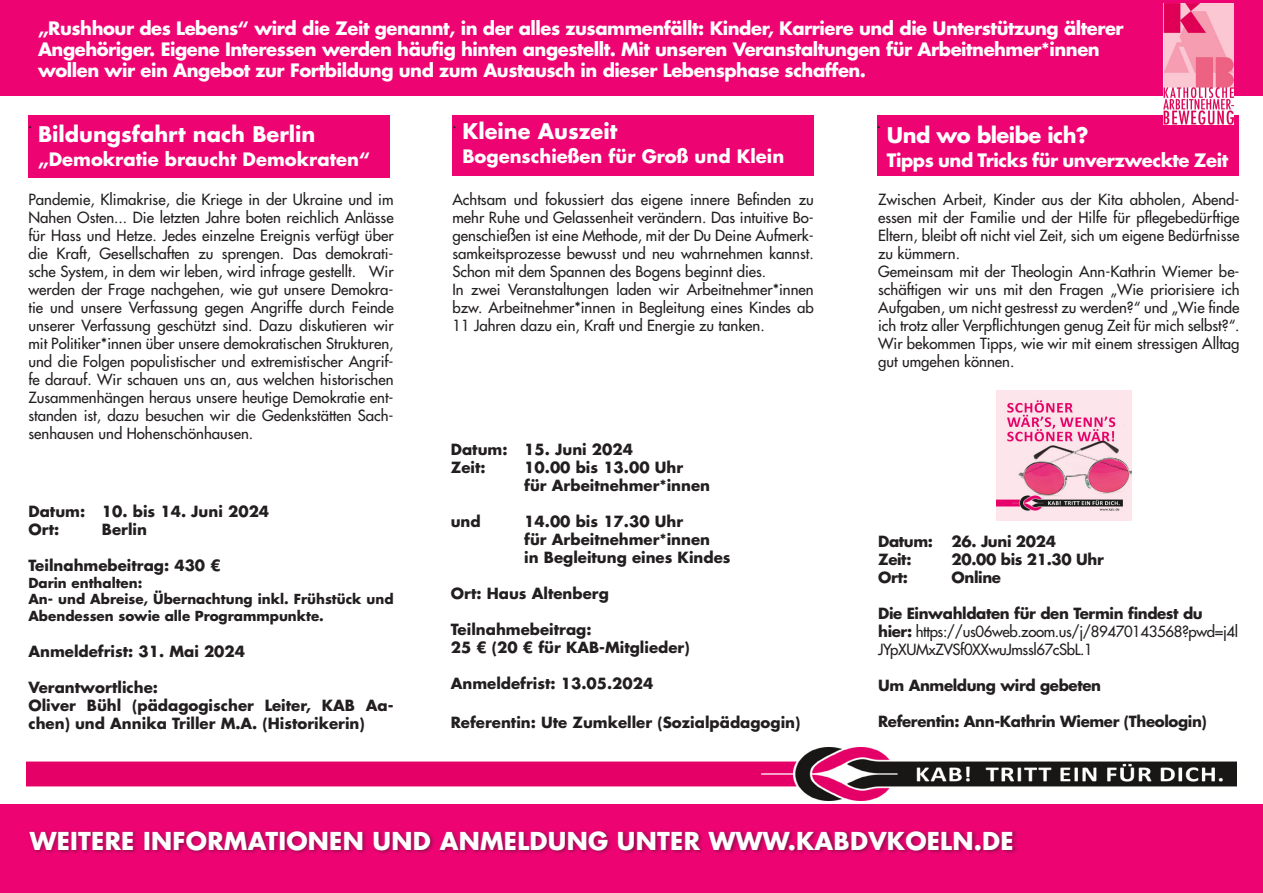
<style>
.page{position:relative;width:1263px;height:893px;background:#fff}
.page>*{position:absolute;margin:0;border:0;box-sizing:border-box;transform-origin:0 0}
.t1{font:700 24px "Futura Std";letter-spacing:.01em;color:#fff}
.t2{font:700 21px "Futura Std";color:#fff}
.t3{font:700 21px "Futura Std";letter-spacing:-.025em;color:#fff}
.t4{font:700 18px/21px "Futura Std";letter-spacing:-.025em;color:#fff}
.t5{font:700 18px "Futura Std";color:#fff}
.t6{font:18px "Minion Pro";color:#231f20}
.Fließtext{font:500 15px/18px "Futura Std";color:#231f20;text-align:justify}
.t7{font:700 15px/18px "Futura Std";color:#231f20}
.t8{font:700 15px "Futura Std";letter-spacing:-.025em;color:#231f20}
.Fließtext-2{font:500 15px/18px "Futura Std";letter-spacing:-.025em;color:#231f20}
.t9{font:700 13.5px/16.5px "Futura Std";color:#231f20}
.s1{font-weight:700}
</style>
<div class="page">
<div style="left:0;top:804px;width:1263px;height:89px;background:#ed0372"></div>
<div style="left:27px;top:830px;width:991px;height:25px;background:#231f20;opacity:.49"></div>
<div style="left:28px;top:115px;width:362px;height:62px;background:#ed0372"></div>
<div style="left:452px;top:115px;width:362px;height:61px;background:#ed0372"></div>
<div style="left:877px;top:115px;width:361px;height:61px;background:#ed0372"></div>
<div style="left:0;top:0;width:1263px;height:96px;background:#ed0372"></div>
<img style="left:996px;top:391px;width:136px;height:129px">
<img style="left:1163px;top:3px;width:71px;height:121px">
<img style="left:27px;top:748px;width:1210px;height:52px">
<p class="t4" style="left:38px;top:17px;width:1087px">„Rushhour des Lebens“ wird die Zeit genannt, in der alles zusammenfällt: Kinder, Karriere und die Unterstützung älterer<br>Angehöriger. Eigene Interessen werden häufig hinten angestellt. Mit unseren Veranstaltungen für Arbeitnehmer*innen wollen wir ein Angebot zur Fortbildung und zum Austausch in dieser Lebensphase schaffen.</p>
<p class="t2" style="left:462px;top:117px;width:156px">Kleine Auszeit</p>
<p class="t5" style="left:462px;top:144px;width:323px">Bogenschießen für Groß und Klein</p>
<p class="t2" style="left:38px;top:120px;width:279px">Bildungsfahrt nach Berlin</p>
<p class="t5" style="left:38px;top:147px;width:334px">„Demokratie braucht Demokraten“</p>
<p class="t3" style="left:887px;top:121px;width:203px">Und wo bleibe ich?</p>
<p class="t4" style="left:887px;top:149px;width:343px">Tipps und Tricks für unverzweckte Zeit</p>
<p class="t6" style="left:28px;top:110px;width:6px">.</p>
<p class="t6" style="left:452px;top:110px;width:6px">.</p>
<p class="t6" style="left:877px;top:110px;width:6px">.</p>
<p class="Fließtext" style="left:28px;top:190px;width:367px">Pandemie, Klimakrise, die Kriege in der Ukraine und im Nahen Osten... Die letzten Jahre boten reichlich Anlässe für Hass und Hetze. Jedes einzelne Ereignis verfügt über die Kraft, Gesellschaften zu sprengen. Das demokrati&shy;sche System, in dem wir leben, wird infrage gestellt. Wir werden der Frage nachgehen, wie gut unsere Demokra&shy;tie und unsere Verfassung gegen Angriffe durch Feinde unserer Verfassung geschützt sind. Dazu diskutieren wir mit Politiker*innen über unsere demokratischen Strukturen, und die Folgen populistischer und extremistischer Angrif&shy;fe darauf. Wir schauen uns an, aus welchen historischen Zusammenhängen heraus unsere heutige Demokratie ent&shy;standen ist, dazu besuchen wir die Gedenkstätten Sach&shy;senhausen und Hohenschönhausen.</p>
<p class="t7" style="left:28px;top:502px;width:242px">Datum: 10. bis 14. Juni 2024</p>
<p class="t7" style="left:28px;top:520px;width:32px">Ort:</p>
<p class="t7" style="left:102px;top:520px;width:47px">Berlin</p>
<p class="t7" style="left:28px;top:556px;width:194px">Teilnahmebeitrag: 430 €</p>
<p class="t9" style="left:28px;top:574px;width:115px">Darin enthalten:</p>
<p class="t9" style="left:28px;top:591px;width:367px">An- und Abreise, Übernachtung inkl. Frühstück und<br>Abendessen sowie alle Programmpunkte.</p>
<p class="t7" style="left:28px;top:642px;width:218px">Anmeldefrist: 31. Mai 2024</p>
<p class="t7" style="left:28px;top:678px;width:131px">Verantwortliche:</p>
<p class="t7" style="left:28px;top:696px;width:367px">Oliver Bühl (pädagogischer Leiter, KAB Aa&shy;chen) und Annika Triller M.A. (Historikerin)</p>
<p class="Fließtext" style="left:452px;top:190px;width:363px">Achtsam und fokussiert das eigene innere Befinden zu mehr Ruhe und Gelassenheit verändern. Das intuitive Bo&shy;genschießen ist eine Methode, mit der Du Deine Aufmerk&shy;samkeitsprozesse bewusst und neu wahrnehmen kannst.<br>Schon mit dem Spannen des Bogens beginnt dies.</p>
<p class="Fließtext" style="left:452px;top:280px;width:363px">In zwei Veranstaltungen laden wir Arbeitnehmer*innen bzw. Arbeitnehmer*innen in Begleitung eines Kindes ab 11 Jahren dazu ein, Kraft und Energie zu tanken.</p>
<p class="t7" style="left:451px;top:440px;width:184px">Datum: 15. Juni 2024</p>
<p class="t7" style="left:451px;top:458px;width:36px">Zeit:</p>
<p class="t7" style="left:524px;top:458px;width:160px">10.00 bis 13.00 Uhr</p>
<p class="t7" style="left:524px;top:476px;width:187px">für Arbeitnehmer*innen</p>
<p class="t7" style="left:451px;top:512px;width:32px">und</p>
<p class="t7" style="left:524px;top:512px;width:160px">14.00 bis 17.30 Uhr</p>
<p class="t7" style="left:524px;top:530px;width:187px">für Arbeitnehmer*innen</p>
<p class="t7" style="left:524px;top:548px;width:208px">in Begleitung eines Kindes</p>
<p class="t7" style="left:451px;top:584px;width:160px">Ort: Haus Altenberg</p>
<p class="t7" style="left:451px;top:620px;width:142px">Teilnahmebeitrag:</p>
<p class="t7" style="left:451px;top:638px;width:240px">25 € (20 € für KAB-Mitglieder)</p>
<p class="t7" style="left:451px;top:674px;width:204px">Anmeldefrist: 13.05.2024</p>
<p class="t7" style="left:451px;top:713px;width:351px">Referentin: Ute Zumkeller (Sozialpädagogin)</p>
<p class="Fließtext" style="left:878px;top:190px;width:363px">Zwischen Arbeit, Kinder aus der Kita abholen, Abend&shy;essen mit der Familie und der Hilfe für pflegebedürftige Eltern, bleibt oft nicht viel Zeit, sich um eigene Bedürfnisse zu kümmern.</p>
<p class="Fließtext" style="left:878px;top:262px;width:363px">Gemeinsam mit der Theologin Ann-Kathrin Wiemer be&shy;schäftigen wir uns mit den Fragen „Wie priorisiere ich Aufgaben, um nicht gestresst zu werden?“ und „Wie finde ich trotz aller Verpflichtungen genug Zeit für mich selbst?“.<br>Wir bekommen Tipps, wie wir mit einem stressigen Alltag gut umgehen können.</p>
<p class="t8" style="left:878px;top:531px;width:179px">Datum: 26. Juni 2024</p>
<p class="t7" style="left:878px;top:550px;width:35px">Zeit:</p>
<p class="t8" style="left:952px;top:549px;width:154px">20.00 bis 21.30 Uhr</p>
<p class="t7" style="left:878px;top:568px;width:31px">Ort:</p>
<p class="t7" style="left:952px;top:568px;width:51px">Online</p>
<p class="t8" style="left:878px;top:603px;width:326px">Die Einwahldaten für den Termin findest du</p>
<p class="Fließtext-2" style="left:878px;top:623px;width:362px"><span class="s1">hier:</span> https://us06web.zoom.us/j/89470143568?pwd=j4l<br>JYpXUMxZVSf0XXwuJmssl67cSbL.1</p>
<p class="t8" style="left:878px;top:675px;width:224px">Um Anmeldung wird gebeten</p>
<p class="t8" style="left:878px;top:711px;width:330px">Referentin: Ann-Kathrin Wiemer (Theologin)</p>
<p class="t1" style="left:30px;top:825px;width:985px">WEITERE INFORMATIONEN UND ANMELDUNG UNTER WWW.KABDVKOELN.DE</p>
</div>
